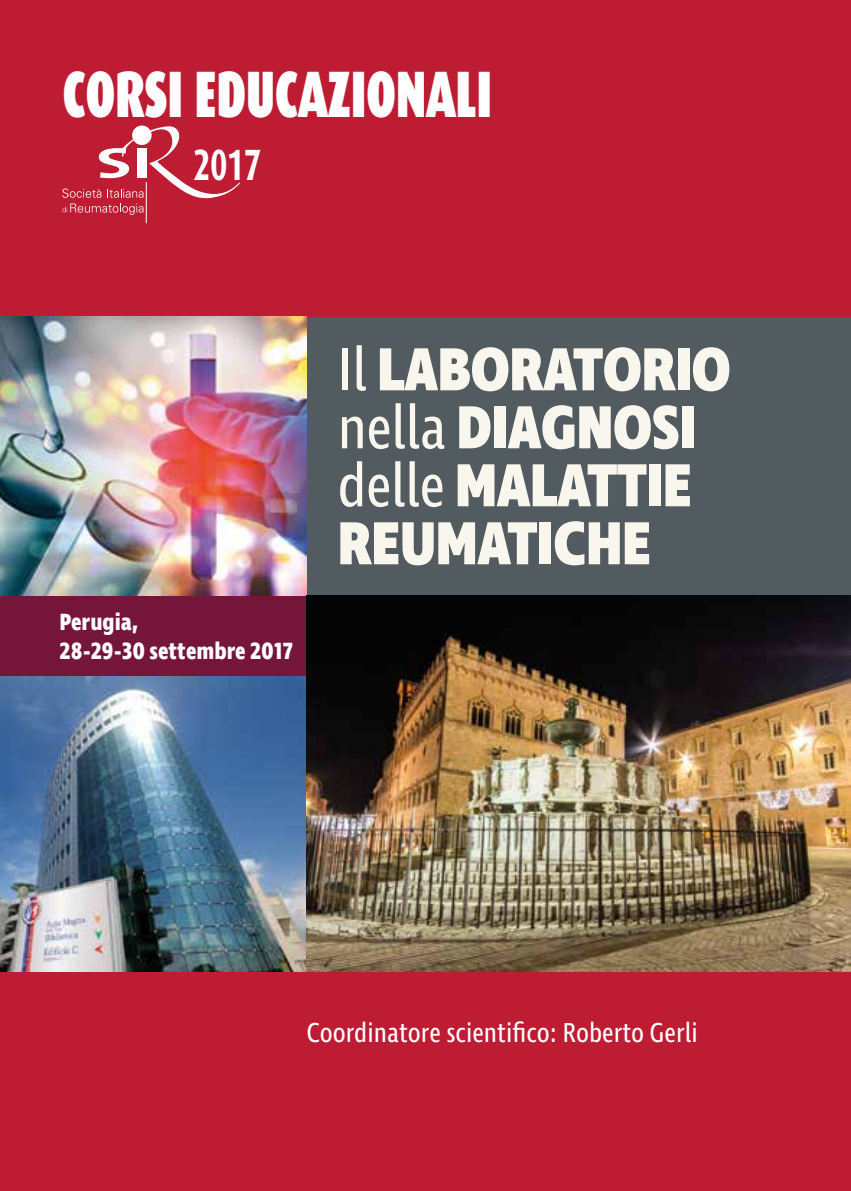
<style>
.page{position:relative;width:851px;height:1191px;background:#fff}
.page>*{position:absolute;margin:0;border:0;box-sizing:border-box;transform-origin:0 0}
.t1{font:900 65.8px "Dax";letter-spacing:-.01em;color:#fff;scale:.71 1}
.t2{font:800 62px/58px "Ingra Cd";letter-spacing:-.01em;color:#f9f6ee}
.t3{font:700 43.8px "Dax";color:#fff;scale:.71 1}
.t4{font:28px "Ingra Cd";color:#fff}
.t5{font:700 24px/28.8px "Ingra Cd";color:#fff}
.s1{font-weight:400}
</style>
<div class="page">
<div style="left:0;top:0;width:850px;height:369px;background:#be1c33"></div>
<div style="left:306px;top:317px;width:544px;height:278px;background:#525b5f"></div>
<div style="left:0;top:595px;width:809px;height:327px;background:#75153a"></div>
<img style="left:0;top:317px;width:306px;height:278px">
<img style="left:0;top:676px;width:306px;height:296px">
<img style="left:306px;top:595px;width:544px;height:377px">
<div style="left:0;top:972px;width:850px;height:219px;background:#be1c33"></div>
<hr style="left:146px;top:182px;width:1px;height:41px;background:#fff">
<svg style="left:62px;top:126px;width:178px;height:89px"></svg>
<p class="t1" style="left:62px;top:56px;width:607px">CORSI EDUCAZIONALI</p>
<p class="t3" style="left:193px;top:140px;width:98px">2017</p>
<p class="t5" style="left:60px;top:609px;width:235px">Perugia,<br>28-29-30 settembre 2017</p>
<p class="t2" style="left:337px;top:343px;width:395px"><span class="s1">Il</span> LABORATORIO <span class="s1">nella</span> DIAGNOSI <span class="s1">delle</span> MALATTIE<br>REUMATICHE</p>
<p class="t4" style="left:306px;top:1015px;width:393px">Coordinatore scientifico: Roberto Gerli</p>
</div>
